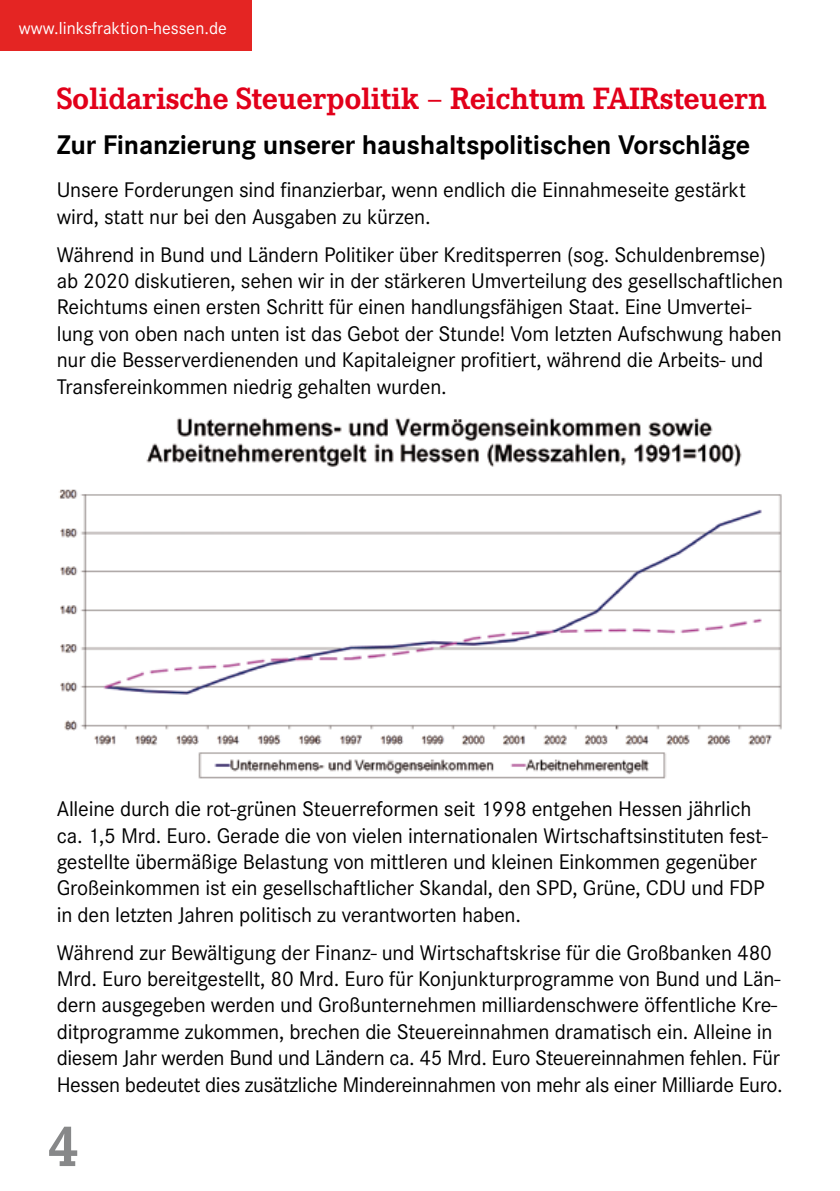
<style>
.page{position:relative;width:840px;height:1191px;background:#fff}
.page>*{position:absolute;margin:0;border:0;box-sizing:border-box;transform-origin:0 0}
.t1{font:700 32px "Corporate E";letter-spacing:-.01em;color:#e2001a}
.t2{font:700 28px "Corporate S";letter-spacing:-.01em;color:#000}
.t3{font:22px/26.4px "Corporate S";letter-spacing:-.01em;color:#000}
.t4{font:18px "Corporate S";color:#fff}
</style>
<div class="page">
<div style="left:0;top:0;width:251px;height:51px;background:#e42523"></div>
<img style="left:59px;top:417px;width:723px;height:362px">
<p class="t4" style="left:19px;top:18px;width:209px">www.linksfraktion-hessen.de</p>
<h1 class="t1" style="left:57px;top:80px;width:711px">Solidarische Steuerpolitik – Reichtum FAIRsteuern</h1>
<p class="t2" style="left:57px;top:129px;width:694px">Zur Finanzierung unserer haushaltspolitischen Vorschläge</p>
<p class="t3" style="left:57px;top:177px;width:690px">Unsere Forderungen sind finanzierbar, wenn endlich die Einnahmeseite gestärkt wird, statt nur bei den Ausgaben zu kürzen.</p>
<p class="t3" style="left:57px;top:241px;width:727px">Während in Bund und Ländern Politiker über Kreditsperren (sog. Schuldenbremse) ab 2020 diskutieren, sehen wir in der stärkeren Umverteilung des gesellschaftlichen Reichtums einen ersten Schritt für einen handlungsfähigen Staat. Eine Umvertei&shy;lung von oben nach unten ist das Gebot der Stunde! Vom letzten Aufschwung haben nur die Besserverdienenden und Kapitaleigner profitiert, während die Arbeits- und Transfereinkommen niedrig gehalten wurden.</p>
<p class="t3" style="left:57px;top:796px;width:712px">Alleine durch die rot-grünen Steuerreformen seit 1998 entgehen Hessen jährlich ca. 1,5 Mrd. Euro. Gerade die von vielen internationalen Wirtschaftsinstituten fest&shy;gestellte übermäßige Belastung von mittleren und kleinen Einkommen gegenüber Großeinkommen ist ein gesellschaftlicher Skandal, den SPD, Grüne, CDU und FDP in den letzten Jahren politisch zu verantworten haben.</p>
<p class="t3" style="left:57px;top:939px;width:727px">Während zur Bewältigung der Finanz- und Wirtschaftskrise für die Großbanken 480<br>Mrd. Euro bereitgestellt, 80 Mrd. Euro für Konjunkturprogramme von Bund und Län&shy;dern ausgegeben werden und Großunternehmen milliardenschwere öffentliche Kre&shy;ditprogramme zukommen, brechen die Steuereinnahmen dramatisch ein. Alleine in diesem Jahr werden Bund und Ländern ca. 45 Mrd. Euro Steuereinnahmen fehlen. Für Hessen bedeutet dies zusätzliche Mindereinnahmen von mehr als einer Milliarde Euro.</p>
</div>
